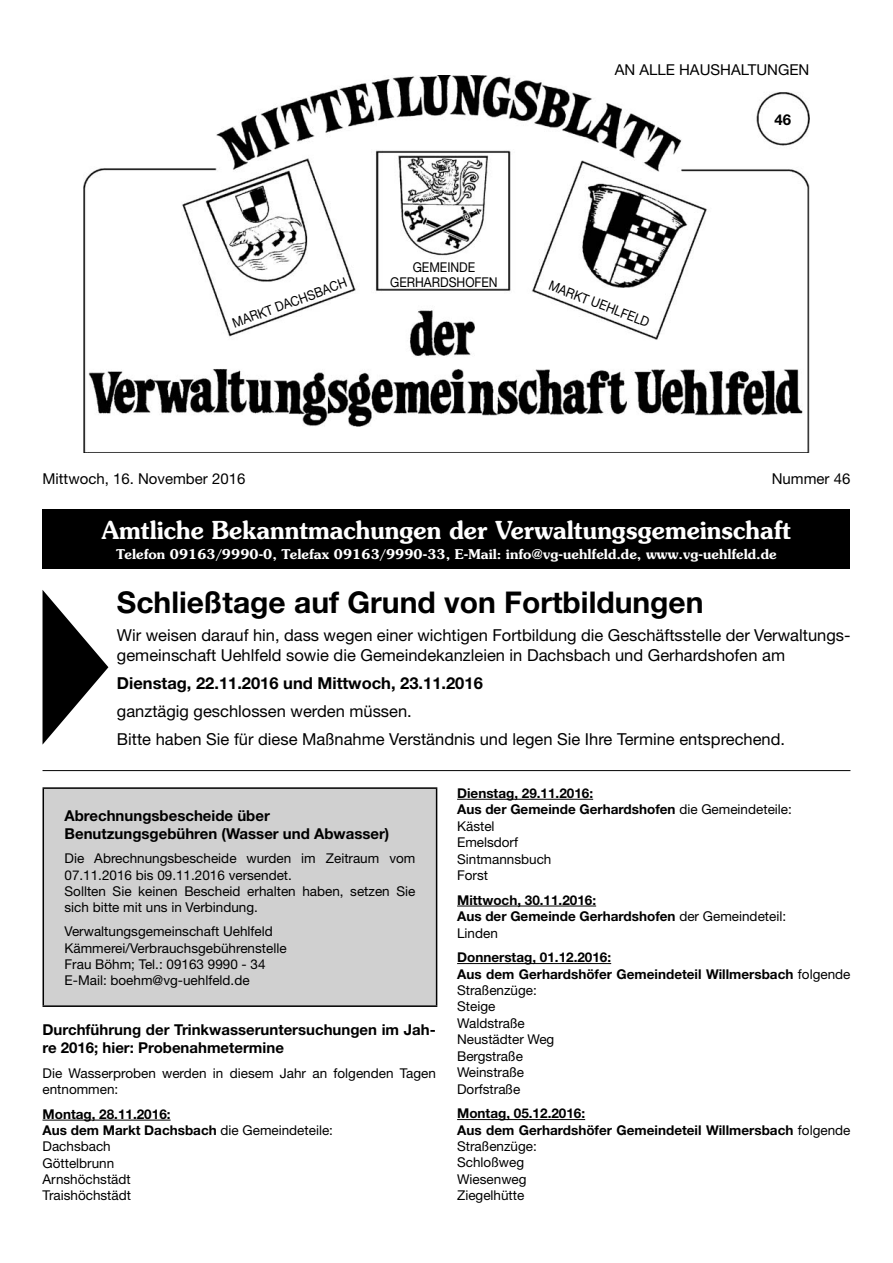
<style>
.page{position:relative;width:893px;height:1263px;background:#fff}
.page>*{position:absolute;margin:0;border:0;box-sizing:border-box;transform-origin:0 0}
.t1{font:700 30px "Helvetica Neue";color:#000}
.t2{font:600 24.75px "Souvenir";color:#fff;scale:.95 1}
.t3{font:16.5px/19.8px "Helvetica Neue";color:#000}
.t4{font:700 16.5px "Helvetica Neue";color:#000}
.t5{font:700 15px/18px "Helvetica Neue";color:#000}
.t6{font:15px "Helvetica Neue";color:#000}
.t7{font:13.5px/16.4px "Helvetica Neue";color:#000}
.t8{font:700 13.5px/16.4px "Helvetica Neue";color:#000}
.t9{font:600 13.5px "Souvenir";color:#fff}
.t10{font:13.5px/15px "Helvetica Neue";color:#000;text-align:center;scale:.9 1}
.s1{font-weight:700}
.s2{font-weight:400}
</style>
<div class="page">
<img style="left:84px;top:75px;width:725px;height:378px">
<div style="left:43px;top:509px;width:807px;height:59px;background:#000"></div>
<svg style="left:43px;top:590px;width:65px;height:154px"></svg>
<hr style="left:43px;top:770px;width:807px;height:1px;background:#000">
<hr style="left:43px;top:1120px;width:128px;height:1px;background:#000">
<div style="left:43px;top:788px;width:394px;height:218px;background:#d0d0d0"></div>
<hr style="left:43px;top:787px;width:394px;height:2px;background:#000">
<hr style="left:43px;top:789px;width:1px;height:216px;background:#000">
<hr style="left:436px;top:789px;width:1px;height:216px;background:#000">
<hr style="left:43px;top:1005px;width:394px;height:2px;background:#000">
<hr style="left:457px;top:799px;width:136px;height:1px;background:#000">
<hr style="left:457px;top:906px;width:139px;height:1px;background:#000">
<hr style="left:457px;top:963px;width:154px;height:1px;background:#000">
<hr style="left:457px;top:1119px;width:128px;height:1px;background:#000">
<p class="t6" style="left:615px;top:64px;width:196px">AN ALLE HAUSHALTUNGEN</p>
<p class="t10" style="left:390px;top:261px;width:121px">GEMEINDE<br>GERHARDSHOFEN</p>
<p class="t10" style="left:231px;top:317px;width:136px;rotate:-20deg">MARKT DACHSBACH</p>
<p class="t10" style="left:552px;top:279px;width:120px;rotate:21deg">MARKT UEHLFELD</p>
<p class="t5" style="left:774px;top:112px;width:18px">46</p>
<p class="t6" style="left:43px;top:473px;width:204px">Mittwoch, 16. November 2016</p>
<p class="t6" style="left:772px;top:473px;width:80px">Nummer 46</p>
<h2 class="t2" style="left:102px;top:520px;width:727px">Amtliche Bekanntmachungen der Verwaltungsgemeinschaft</h2>
<p class="t9" style="left:116px;top:549px;width:662px">Telefon 09163/9990-0, Telefax 09163/9990-33, E-Mail: info@vg-uehlfeld.de, www.vg-uehlfeld.de</p>
<h1 class="t1" style="left:117px;top:592px;width:588px">Schließtage auf Grund von Fortbildungen</h1>
<p class="t3" style="left:117px;top:627px;width:735px">Wir weisen darauf hin, dass wegen einer wichtigen Fortbildung die Geschäftsstelle der Verwaltungs&shy;gemeinschaft Uehlfeld sowie die Gemeindekanzleien in Dachsbach und Gerhardshofen am</p>
<p class="t4" style="left:117px;top:677px;width:367px">Dienstag, 22.11.2016 und Mittwoch, 23.11.2016</p>
<p class="t3" style="left:117px;top:698px;width:670px;line-height:27.9px">ganztägig geschlossen werden müssen.<br>Bitte haben Sie für diese Maßnahme Verständnis und legen Sie Ihre Termine entsprechend.</p>
<p class="t5" style="left:65px;top:808px;width:326px">Abrechnungsbescheide über<br>Benutzungsgebühren (Wasser und Abwasser)</p>
<p class="t7" style="left:65px;top:852px;width:352px">Die Abrechnungsbescheide wurden im Zeitraum vom 07.11.2016 bis 09.11.2016 versendet.<br>Sollten Sie keinen Bescheid erhalten haben, setzen Sie sich bitte mit uns in Verbindung.</p>
<p class="t7" style="left:65px;top:925px;width:224px">Verwaltungsgemeinschaft Uehlfeld Kämmerei/Verbrauchsgebührenstelle Frau Böhm; Tel.: 09163 9990 - 34<br>E-Mail: boehm@vg-uehlfeld.de</p>
<p class="t5" style="left:43px;top:1022px;width:395px">Durchführung der Trinkwasseruntersuchungen im Jah&shy;re 2016; hier: Probenahmetermine</p>
<p class="t7" style="left:43px;top:1066px;width:395px">Die Wasserproben werden in diesem Jahr an folgenden Tagen entnommen:</p>
<p class="t7" style="left:43px;top:1107px;width:292px"><span class="s1">Montag, 28.11.2016:<br>Aus dem Markt Dachsbach</span> die Gemeindeteile:<br>Dachsbach<br>Göttelbrunn<br>Arnshöchstädt<br>Traishöchstädt</p>
<p class="t7" style="left:457px;top:786px;width:336px"><span class="s1">Dienstag, 29.11.2016:<br>Aus der Gemeinde Gerhardshofen</span> die Gemeindeteile:<br>Kästel<br>Emelsdorf<br>Sintmannsbuch<br>Forst</p>
<p class="t8" style="left:457px;top:893px;width:331px">Mittwoch, 30.11.2016:<br>Aus der Gemeinde Gerhardshofen <span class="s2">der Gemeindeteil:<br>Linden</span></p>
<p class="t7" style="left:457px;top:950px;width:395px"><span class="s1">Donnerstag, 01.12.2016:<br>Aus dem Gerhardshöfer Gemeindeteil Willmersbach</span> folgende<br>Straßenzüge:<br>Steige<br>Waldstraße<br>Neustädter Weg<br>Bergstraße<br>Weinstraße<br>Dorfstraße</p>
<p class="t8" style="left:457px;top:1106px;width:395px">Montag, 05.12.2016:<br>Aus dem Gerhardshöfer Gemeindeteil Willmersbach <span class="s2">folgende<br>Straßenzüge:<br>Schloßweg<br>Wiesenweg<br>Ziegelhütte</span></p>
</div>
